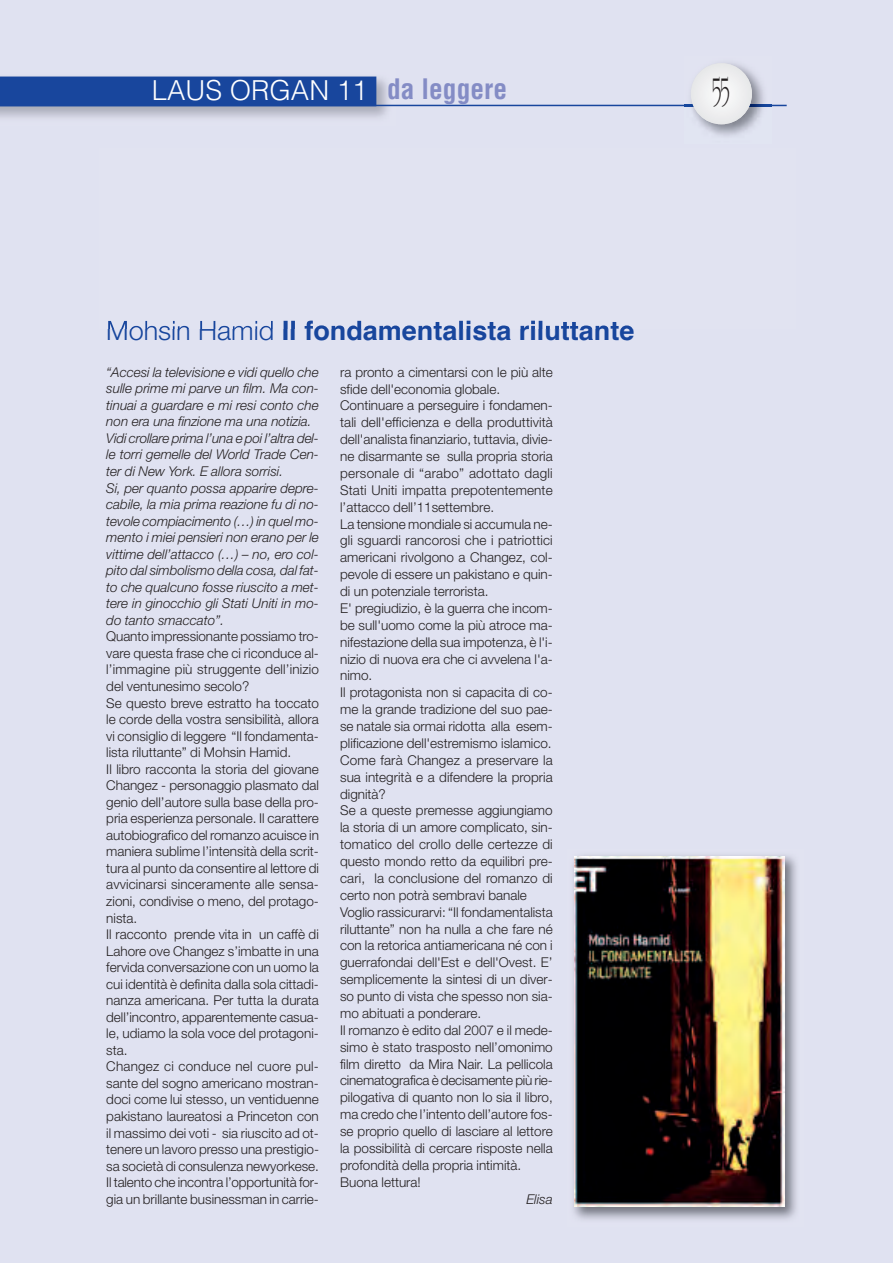
<style>
.page{position:relative;width:893px;height:1263px;background:#e0e2f1}
.page>*{position:absolute;margin:0;border:0;box-sizing:border-box;transform-origin:0 0}
.t1{font:42.75px "University Roman";color:#231f20;scale:.56 1}
.t2{font:300 27.45px "Helvetica";color:#fff}
.t3{font:700 27px "Helvetica";color:#18469d}
.t4{font:300 13.5px/16.8px "Helvetica Neue";color:#231f20}
.t5{font:italic 300 13.5px/16.5px "Helvetica Neue";color:#231f20}
.s1{font-weight:700;font-stretch:condensed;color:#848cc5}
.s2{font-family:"Helvetica Neue";font-weight:300}
</style>
<div class="page">
<img style="left:0;top:76px;width:396px;height:42px">
<hr style="left:0;top:105px;width:787px;height:1px;background:#18469d">
<img style="left:684px;top:63px;width:87px;height:73px">
<img style="left:684px;top:105px;width:87px;height:1px">
<div style="left:691px;top:63px;width:61px;height:61px;background:#eeeeef;border-radius:50%"></div>
<div style="left:0;top:77px;width:376px;height:28px;background:#18469d"></div>
<img style="left:573px;top:855px;width:224px;height:365px">
<img style="left:574px;top:856px;width:210px;height:351px">
<img style="left:233px;top:320px;width:400px;height:9px">
<img style="left:108px;top:321px;width:122px;height:8px">
<img style="left:284px;top:321px;width:168px;height:8px">
<h2 class="t2" style="left:152px;top:68px;width:357px">LAUS ORGAN 11 <span class="s1">da leggere</span></h2>
<h1 class="t1" style="left:713px;top:66px;width:31px">55</h1>
<h3 class="t3" style="left:106px;top:315px;width:530px"><span class="s2">Mohsin Hamid</span> Il fondamentalista riluttante</h3>
<p class="t5" style="left:106px;top:363px;width:214px">“Accesi la televisione e vidi quello che sulle prime mi parve un film. Ma con&shy;tinuai a guardare e mi resi conto che non era una finzione ma una notizia.<br>Vidi crollare prima l’una e poi l’altra del&shy;le torri gemelle del World Trade Cen&shy;ter di New York. E allora sorrisi.<br>Si, per quanto possa apparire depre&shy;cabile, la mia prima reazione fu di no&shy;tevole compiacimento (…) in quel mo&shy;mento i miei pensieri non erano per le vittime dell’attacco (…) – no, ero col&shy;pito dal simbolismo della cosa, dal fat&shy;to che qualcuno fosse riuscito a met&shy;tere in ginocchio gli Stati Uniti in mo&shy;do tanto smaccato”.</p>
<p class="t4" style="left:106px;top:627px;width:214px">Quanto impressionante possiamo tro&shy;vare questa frase che ci riconduce al&shy;l’immagine più struggente dell’inizio del ventunesimo secolo?<br>Se questo breve estratto ha toccato le corde della vostra sensibilità, allora vi consiglio di leggere “Il fondamenta&shy;lista riluttante” di Mohsin Hamid.<br>Il libro racconta la storia del giovane Changez - personaggio plasmato dal genio dell’autore sulla base della pro&shy;pria esperienza personale. Il carattere autobiografico del romanzo acuisce in maniera sublime l’intensità della scrit&shy;tura al punto da consentire al lettore di avvicinarsi sinceramente alle sensa&shy;zioni, condivise o meno, del protago&shy;nista.<br>Il racconto prende vita in un caffè di Lahore ove Changez s’imbatte in una fervida conversazione con un uomo la cui identità è definita dalla sola cittadi&shy;nanza americana. Per tutta la durata dell’incontro, apparentemente casua&shy;le, udiamo la sola voce del protagoni&shy;sta.<br>Changez ci conduce nel cuore pul&shy;sante del sogno americano mostran&shy;doci come lui stesso, un ventiduenne pakistano laureatosi a Princeton con il massimo dei voti - sia riuscito ad ot&shy;tenere un lavoro presso una prestigio&shy;sa società di consulenza newyorkese.<br>Il talento che incontra l’opportunità for&shy;gia un brillante businessman in carrie-</p>
<p class="t4" style="left:340px;top:363px;width:214px">ra pronto a cimentarsi con le più alte sfide dell'economia globale.<br>Continuare a perseguire i fondamen&shy;tali dell'efficienza e della produttività dell'analista finanziario, tuttavia, divie&shy;ne disarmante se sulla propria storia personale di “arabo” adottato dagli Stati Uniti impatta prepotentemente l’attacco dell’11settembre.<br>La tensione mondiale si accumula ne&shy;gli sguardi rancorosi che i patriottici americani rivolgono a Changez, col&shy;pevole di essere un pakistano e quin&shy;di un potenziale terrorista.<br>E' pregiudizio, è la guerra che incom&shy;be sull'uomo come la più atroce ma&shy;nifestazione della sua impotenza, è l'i&shy;nizio di nuova era che ci avvelena l'a&shy;nimo.<br>Il protagonista non si capacita di co&shy;me la grande tradizione del suo pae&shy;se natale sia ormai ridotta alla esem&shy;plificazione dell'estremismo islamico.<br>Come farà Changez a preservare la sua integrità e a difendere la propria dignità?<br>Se a queste premesse aggiungiamo la storia di un amore complicato, sin&shy;tomatico del crollo delle certezze di questo mondo retto da equilibri pre&shy;cari, la conclusione del romanzo di certo non potrà sembravi banale Voglio rassicurarvi: “Il fondamentalista riluttante” non ha nulla a che fare né con la retorica antiamericana né con i guerrafondai dell'Est e dell'Ovest. E’ semplicemente la sintesi di un diver&shy;so punto di vista che spesso non sia&shy;mo abituati a ponderare.<br>Il romanzo è edito dal 2007 e il mede&shy;simo è stato trasposto nell’omonimo film diretto da Mira Nair. La pellicola cinematografica è decisamente più rie&shy;pilogativa di quanto non lo sia il libro, ma credo che l’intento dell’autore fos&shy;se proprio quello di lasciare al lettore la possibilità di cercare risposte nella profondità della propria intimità.<br>Buona lettura!</p>
<p class="t5" style="left:526px;top:1190px;width:28px">Elisa</p>
</div>
